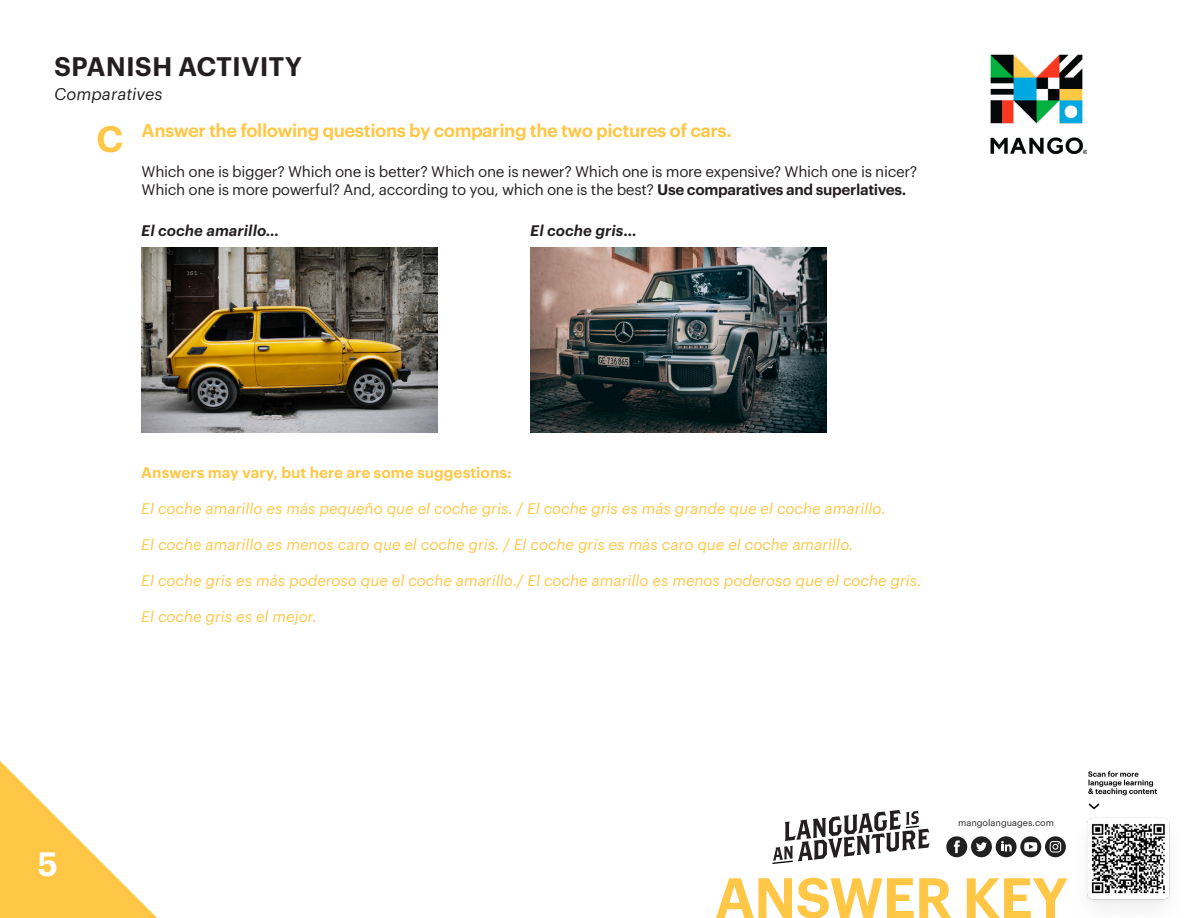
<style>
.page{position:relative;width:1188px;height:918px;background:#fff}
.page>*{position:absolute;margin:0;border:0;box-sizing:border-box;transform-origin:0 0}
.t1{font:600 55.5px "Graphik LCG";letter-spacing:-.025em;color:#ffc745}
.t2{font:600 36px "Graphik LCG";color:#ffc745}
.t3{font:600 33px "Graphik LCG";color:#fff}
.t4{font:600 26.25px "Graphik LCG";color:#231f20}
.t5{font:600 18px "Graphik LCG";letter-spacing:-.025em;color:#ffc745}
.t6{font:italic 16.5px "Graphik LCG";color:#231f20}
.t7{font:italic 15px "Graphik LCG";color:#ffc745}
.t8{font:15px/18px "Graphik LCG";letter-spacing:-.025em;color:#231f20}
.t9{font:600 15px "Graphik LCG";color:#ffc745}
.t10{font:italic 600 15px "Graphik LCG";color:#231f20}
.t11{font:9px "Graphik LCG";color:#231f20}
.s1{font-weight:600}
</style>
<div class="page">
<img style="left:990px;top:54px;width:96px;height:100px">
<img style="left:141px;top:247px;width:296px;height:186px">
<img style="left:530px;top:247px;width:296px;height:186px">
<svg style="left:0;top:761px;width:157px;height:157px"></svg>
<svg style="left:773px;top:810px;width:157px;height:54px"></svg>
<svg style="left:1020px;top:836px;width:21px;height:21px"></svg>
<svg style="left:1024px;top:842px;width:13px;height:9px"></svg>
<div style="left:971px;top:836px;width:21px;height:21px;background:#212121;border-radius:10px"></div>
<svg style="left:976px;top:842px;width:11px;height:9px"></svg>
<div style="left:996px;top:836px;width:21px;height:21px;background:#212121;border-radius:10px"></div>
<svg style="left:1001px;top:841px;width:11px;height:10px"></svg>
<div style="left:946px;top:836px;width:21px;height:21px;background:#212121;border-radius:10px"></div>
<svg style="left:954px;top:840px;width:6px;height:13px"></svg>
<svg style="left:1045px;top:836px;width:21px;height:21px"></svg>
<svg style="left:1050px;top:841px;width:11px;height:12px"></svg>
<img style="left:1086px;top:771px;width:84px;height:137px">
<p class="t4" style="left:54px;top:46px;width:250px">SPANISH ACTIVITY</p>
<p class="t6" style="left:54px;top:81px;width:110px">Comparatives</p>
<p class="t2" style="left:96px;top:112px;width:29px">C</p>
<p class="t5" style="left:142px;top:117px;width:592px">Answer the following questions by comparing the two pictures of cars.</p>
<p class="t8" style="left:142px;top:161px;width:777px">Which one is bigger? Which one is better? Which one is newer? Which one is more expensive? Which one is nicer?<br>Which one is more powerful? And, according to you, which one is the best? <span class="s1">Use comparatives and superlatives.</span></p>
<p class="t10" style="left:141px;top:219px;width:140px">El coche amarillo…</p>
<p class="t10" style="left:530px;top:219px;width:108px">El coche gris…</p>
<p class="t3" style="left:37px;top:839px;width:22px">5</p>
<p class="t9" style="left:141px;top:461px;width:372px">Answers may vary, but here are some suggestions:</p>
<p class="t7" style="left:141px;top:497px;width:746px">El coche amarillo es más pequeño que el coche gris. / El coche gris es más grande que el coche amarillo.</p>
<p class="t7" style="left:141px;top:533px;width:714px">El coche amarillo es menos caro que el coche gris. / El coche gris es más caro que el coche amarillo.</p>
<p class="t7" style="left:141px;top:569px;width:782px">El coche gris es más poderoso que el coche amarillo./ El coche amarillo es menos poderoso que el coche gris.</p>
<p class="t7" style="left:141px;top:605px;width:177px">El coche gris es el mejor.</p>
<p class="t11" style="left:958px;top:816px;width:98px">mangolanguages.com</p>
<p class="t1" style="left:715px;top:855px;width:355px">ANSWER KEY</p>
</div>
